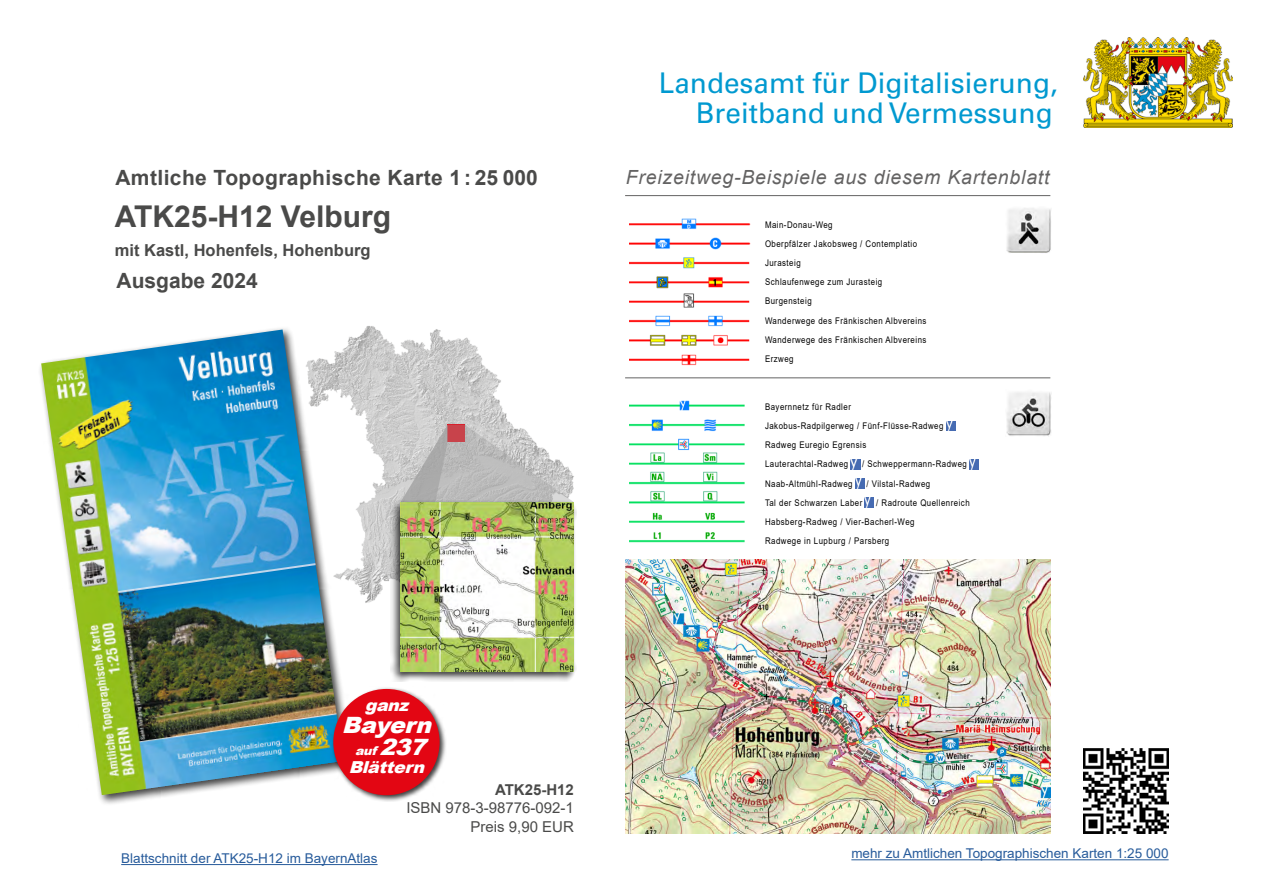
<style>
.page{position:relative;width:1263px;height:893px;background:#fff}
.page>*{position:absolute;margin:0;border:0;box-sizing:border-box;transform-origin:0 0}
.t1{font:700 30px "Arial";color:#4a4a49}
.t2{font:28.5px/30px "Univers";color:#0099d0;text-align:right}
.t3{font:italic 900 22.5px "Arial";color:#fff;scale:1.05 1}
.t4{font:700 21px "Arial";letter-spacing:.02em;color:#4a4a49}
.t5{font:700 21px "Arial";color:#4a4a49}
.t6{font:italic 19.5px "Arial";letter-spacing:.04em;color:#646363}
.t7{font:700 16.5px "Arial";color:#4a4a49}
.t8{font:italic 900 16.5px "Arial";color:#fff;scale:1.05 1}
.t9{font:15px/18.8px "Arial";color:#4a4a49;text-align:right}
.t10{font:700 15px "Arial";color:#4a4a49}
.t11{font:13.5px "Arial";color:#275b9b}
.t12{font:italic 900 12px "Arial";color:#fff;scale:1.05 1}
.t13{font:9.15px/19.2px "Arial";letter-spacing:.06em;color:#000;scale:.86 1}
.s1{font-size:22.5px}
</style>
<div class="page">
<img style="left:354px;top:326px;width:223px;height:277px">
<svg style="left:401px;top:425px;width:173px;height:75px;background:#c6c3c3"></svg>
<hr style="left:625px;top:195px;width:425px;height:1px;background:#646363">
<hr style="left:625px;top:377px;width:425px;height:1px;background:#646363">
<div style="left:38px;top:326px;width:316px;height:480px;background:#000;opacity:.75"></div>
<img style="left:41px;top:330px;width:302px;height:465px">
<div style="left:390px;top:500px;width:186px;height:182px;background:#000;opacity:.75"></div>
<img style="left:401px;top:502px;width:173px;height:169px">
<img style="left:625px;top:559px;width:425px;height:274px">
<hr style="left:121px;top:864px;width:257px;height:1px;background:#275b9b">
<img style="left:629px;top:218px;width:122px;height:148px">
<img style="left:629px;top:400px;width:116px;height:143px">
<svg style="left:946px;top:421px;width:10px;height:9px"></svg>
<svg style="left:969px;top:460px;width:10px;height:9px"></svg>
<svg style="left:851px;top:460px;width:9px;height:9px"></svg>
<svg style="left:865px;top:498px;width:9px;height:9px"></svg>
<svg style="left:855px;top:479px;width:10px;height:9px"></svg>
<img style="left:1083px;top:748px;width:85px;height:85px">
<hr style="left:851px;top:859px;width:317px;height:1px;background:#275b9b">
<img style="left:1083px;top:38px;width:149px;height:89px">
<img style="left:1006px;top:208px;width:45px;height:45px">
<img style="left:1006px;top:392px;width:46px;height:44px">
<div style="left:331px;top:687px;width:115px;height:115px;background:#000;opacity:.75"></div>
<div style="left:333px;top:689px;width:107px;height:106px;background:#e30613;border-radius:50%"></div>
<h3 class="t4" style="left:115px;top:163px;width:424px">Amtliche Topographische Karte 1 : 25 000</h3>
<h1 class="t1" style="left:115px;top:195px;width:278px">ATK25-H12 Velburg</h1>
<h3 class="t7" style="left:115px;top:238px;width:257px">mit Kastl, Hohenfels, Hohenburg</h3>
<h3 class="t5" style="left:117px;top:266px;width:143px">Ausgabe 2024</h3>
<h2 class="t2" style="left:659px;top:68px;width:400px">Landesamt für Digitalisierung,<br>Breitband und Vermessung</h2>
<h3 class="t6" style="left:626px;top:165px;width:425px">Freizeitweg-Beispiele aus diesem Kartenblatt</h3>
<p class="t13" style="left:765px;top:215px;width:189px">Main-Donau-Weg<br>Oberpfälzer Jakobsweg / Contemplatio<br>Jurasteig<br>Schlaufenwege zum Jurasteig<br>Burgensteig<br>Wanderwege des Fränkischen Albvereins<br>Wanderwege des Fränkischen Albvereins<br>Erzweg</p>
<p class="t13" style="left:765px;top:397px;width:209px">Bayernnetz für Radler<br>Jakobus-Radpilgerweg / Fünf-Flüsse-Radweg<br>Radweg Euregio Egrensis<br>Lauterachtal-Radweg</p>
<p class="t13" style="left:862px;top:454px;width:123px">/ Schweppermann-Radweg</p>
<p class="t13" style="left:765px;top:474px;width:103px">Naab-Altmühl-Radweg</p>
<p class="t13" style="left:866px;top:474px;width:76px">/ Vilstal-Radweg</p>
<p class="t13" style="left:765px;top:493px;width:115px">Tal der Schwarzen Laber</p>
<p class="t13" style="left:765px;top:493px;width:239px;text-indent:111px">/ Radroute Quellenreich<br>Habsberg-Radweg / Vier-Bacherl-Weg<br>Radwege in Lupburg / Parsberg</p>
<h3 class="t8" style="left:365px;top:693px;width:49px">ganz</h3>
<h3 class="t3" style="left:342px;top:708px;width:94px">Bayern</h3>
<h3 class="t12" style="left:355px;top:742px;width:77px">auf <span class="s1">237</span></h3>
<h3 class="t8" style="left:349px;top:755px;width:79px">Blättern</h3>
<h3 class="t10" style="left:495px;top:779px;width:80px">ATK25-H12</h3>
<h3 class="t9" style="left:406px;top:798px;width:169px">ISBN 978-3-98776-092-1<br>Preis 9,90 EUR</h3>
<h3 class="t11" style="left:121px;top:849px;width:258px">Blattschnitt der ATK25-H12 im BayernAtlas</h3>
<h3 class="t11" style="left:851px;top:844px;width:319px">mehr zu Amtlichen Topographischen Karten 1:25 000</h3>
</div>
